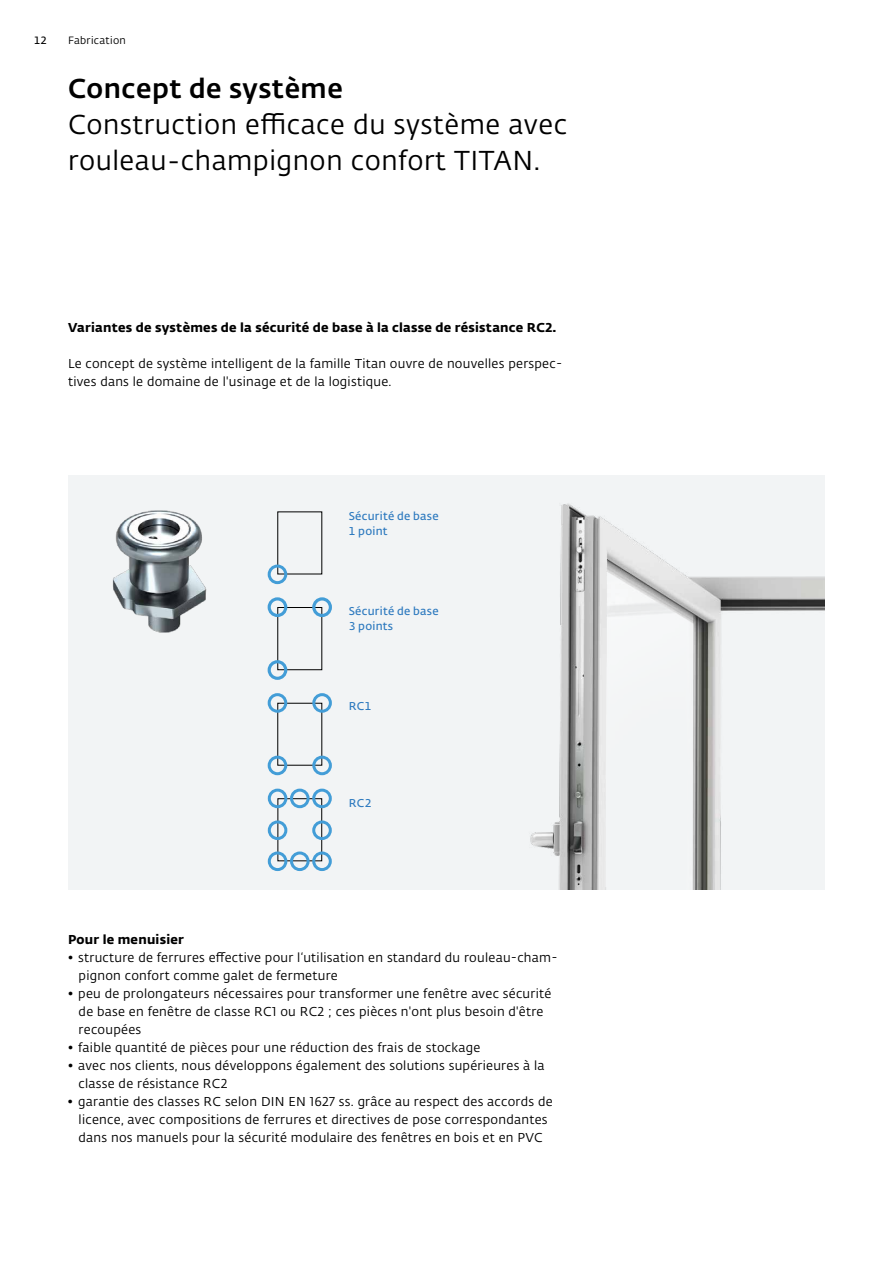
<style>
.page{position:relative;width:893px;height:1263px;background:#fff}
.page>*{position:absolute;margin:0;border:0;box-sizing:border-box;transform-origin:0 0}
.t1{font:27px/36px "Fedra Sans Alt Pro";letter-spacing:.02em;color:#000}
.t2{font:500 27px "Fedra Sans Alt Pro";letter-spacing:.02em;color:#000}
.t3{font:12.75px/18px "Fedra Sans Alt Pro";letter-spacing:.02em;color:#000}
.t4{font:700 12.75px "Fedra Sans Alt Pro";letter-spacing:.02em;color:#000}
.t5{font:600 11.25px/15px "Fedra Sans Alt Pro";letter-spacing:.025em;color:#2e7abf}
.t6{font:10.5px "Fedra Sans Alt Pro";letter-spacing:.03em;color:#000}
.t7{font:600 10.5px "Fedra Sans Alt Pro";color:#000}
</style>
<div class="page">
<div style="left:68px;top:476px;width:757px;height:414px;background:#f2f4f5"></div>
<img style="left:530px;top:503px;width:295px;height:387px">
<img style="left:112px;top:510px;width:95px;height:123px">
<div style="left:268px;top:565px;width:19px;height:19px;border:3px solid #439dd7;border-radius:50%"></div>
<div style="left:312px;top:693px;width:20px;height:20px;border:3px solid #439dd7;border-radius:50%"></div>
<div style="left:268px;top:693px;width:19px;height:20px;border:3px solid #439dd7;border-radius:50%"></div>
<div style="left:312px;top:756px;width:20px;height:19px;border:3px solid #439dd7;border-radius:50%"></div>
<div style="left:268px;top:756px;width:19px;height:19px;border:3px solid #439dd7;border-radius:50%"></div>
<div style="left:277px;top:607px;width:45px;height:63px;border:1px solid #000"></div>
<div style="left:268px;top:597px;width:19px;height:20px;border:3px solid #439dd7;border-radius:50%"></div>
<div style="left:268px;top:660px;width:19px;height:20px;border:3px solid #439dd7;border-radius:50%"></div>
<div style="left:312px;top:597px;width:20px;height:20px;border:3px solid #439dd7;border-radius:50%"></div>
<div style="left:278px;top:798px;width:44px;height:63px;border:1px solid #000"></div>
<div style="left:312px;top:789px;width:20px;height:19px;border:3px solid #439dd7;border-radius:50%"></div>
<div style="left:290px;top:789px;width:20px;height:19px;border:3px solid #439dd7;border-radius:50%"></div>
<div style="left:268px;top:789px;width:19px;height:19px;border:3px solid #439dd7;border-radius:50%"></div>
<div style="left:312px;top:851px;width:20px;height:20px;border:3px solid #439dd7;border-radius:50%"></div>
<div style="left:268px;top:851px;width:19px;height:20px;border:3px solid #439dd7;border-radius:50%"></div>
<div style="left:312px;top:820px;width:20px;height:20px;border:3px solid #439dd7;border-radius:50%"></div>
<div style="left:268px;top:820px;width:19px;height:20px;border:3px solid #439dd7;border-radius:50%"></div>
<div style="left:290px;top:851px;width:20px;height:20px;border:3px solid #439dd7;border-radius:50%"></div>
<p class="t7" style="left:34px;top:32px;width:14px">12</p>
<p class="t6" style="left:68px;top:33px;width:59px">Fabrication</p>
<h1 class="t2" style="left:68px;top:68px;width:276px">Concept de système</h1>
<h1 class="t1" style="left:68px;top:105px;width:501px">Construction efficace du système avec rouleau-champignon confort TITAN.</h1>
<p class="t4" style="left:68px;top:317px;width:490px">Variantes de systèmes de la sécurité de base à la classe de résistance RC2.</p>
<p class="t3" style="left:68px;top:354px;width:496px">Le concept de système intelligent de la famille Titan ouvre de nouvelles perspec&shy;tives dans le domaine de l'usinage et de la logistique.</p>
<p class="t5" style="left:349px;top:508px;width:92px">Sécurité de base<br>1 point</p>
<p class="t5" style="left:349px;top:602px;width:92px">Sécurité de base<br>3 points</p>
<p class="t5" style="left:349px;top:698px;width:24px">RC1</p>
<p class="t5" style="left:349px;top:795px;width:24px">RC2</p>
<p class="t4" style="left:68px;top:929px;width:117px">Pour le menuisier</p>
<p class="t3" style="left:79px;top:948px;width:480px;text-indent:-11px">• structure de ferrures effective pour l‘utilisation en standard du rouleau-cham&shy;pignon confort comme galet de fermeture</p>
<p class="t3" style="left:79px;top:984px;width:474px;text-indent:-11px">• peu de prolongateurs nécessaires pour transformer une fenêtre avec sécurité de base en fenêtre de classe RC1 ou RC2 ; ces pièces n'ont plus besoin d'être recoupées</p>
<p class="t3" style="left:68px;top:1038px;width:414px">• faible quantité de pièces pour une réduction des frais de stockage</p>
<p class="t3" style="left:79px;top:1056px;width:467px;text-indent:-11px">• avec nos clients, nous développons également des solutions supérieures à la classe de résistance RC2</p>
<p class="t3" style="left:68px;top:1092px;width:486px;text-align:center">• garantie des classes RC selon DIN EN 1627 ss. grâce au respect des accords de licence, avec compositions de ferrures et directives de pose correspondantes dans nos manuels pour la sécurité modulaire des fenêtres en bois et en PVC</p>
</div>
